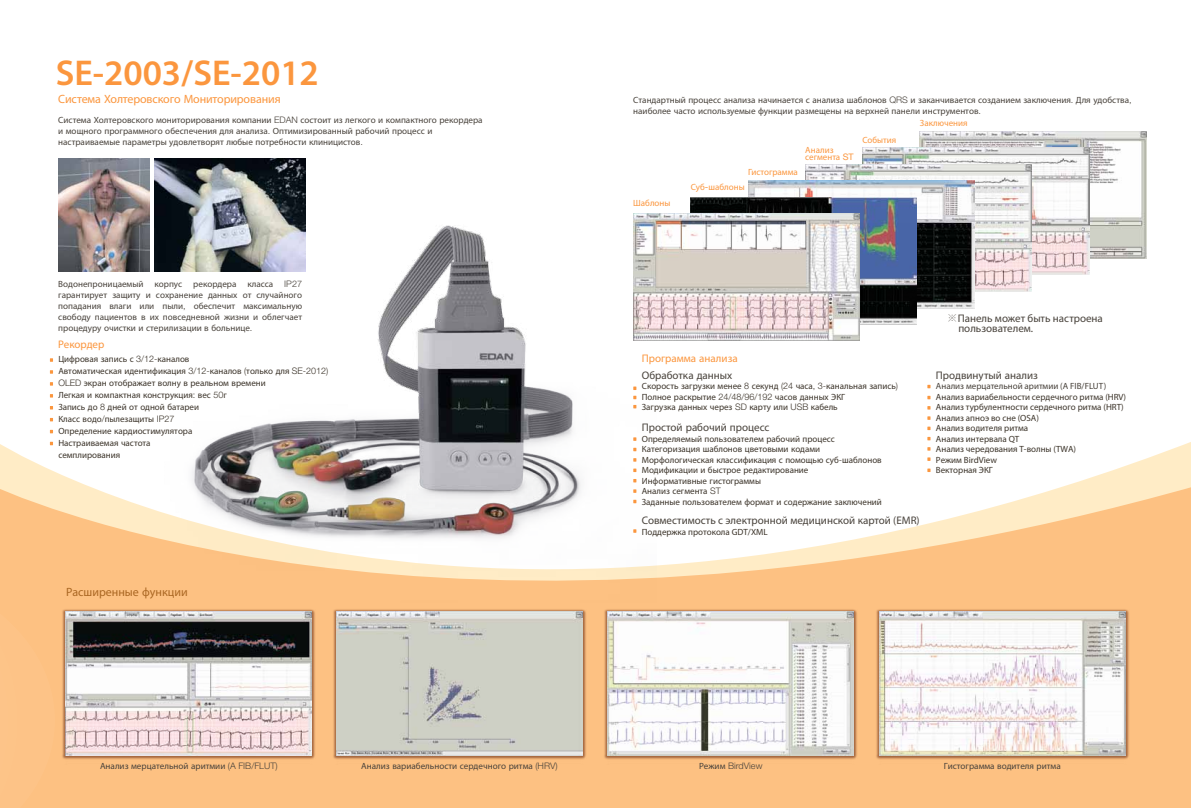
<style>
.page{position:relative;width:1191px;height:808px;background:#fff}
.page>*{position:absolute;margin:0;border:0;box-sizing:border-box;transform-origin:0 0}
.t1{font:600 36px "Myriad Pro";color:#fb963e}
.t2{font:12px "Myriad Pro";letter-spacing:-.01em;color:#fb963e}
.t3{font:12px "Myriad Pro";color:#aa6723}
.t4{font:11px/10px "Myriad Pro";color:#48423b}
.t5{font:11px "Myriad Pro";color:#fb963e}
.t6{font:9px/10.5px "Myriad Pro";color:#3c342a}
.t7{font:9px/11px "Myriad Pro";color:#48423b}
.t8{font:9px/7px "Myriad Pro";color:#fb963e}
.t9{font:300 9px "Helvetica Neue LT Pro";color:#48423b}
.s1{font-family:"Helvetica Neue LT Pro";font-weight:300}
.s2{font-family:"Helvetica Neue LT Pro"}
.s3{font-family:"Adobe Song Std";font-weight:300}
.s4{font-family:"Myriad Pro";font-weight:400}
</style>
<div class="page">
<img style="left:135px;top:214px;width:502px;height:224px">
<svg style="left:0;top:438px;width:1191px;height:47px"></svg>
<svg style="left:0;top:485px;width:1191px;height:323px"></svg>
<div style="left:0;top:561px;width:55px;height:247px;background:#fdc387"></div>
<img style="left:58px;top:159px;width:92px;height:112px">
<svg style="left:633px;top:386px;width:3px;height:4px"></svg>
<svg style="left:633px;top:437px;width:3px;height:4px"></svg>
<svg style="left:633px;top:458px;width:3px;height:4px"></svg>
<svg style="left:633px;top:489px;width:3px;height:4px"></svg>
<svg style="left:927px;top:468px;width:3px;height:4px"></svg>
<svg style="left:927px;top:406px;width:3px;height:4px"></svg>
<svg style="left:927px;top:416px;width:3px;height:4px"></svg>
<svg style="left:927px;top:447px;width:3px;height:4px"></svg>
<svg style="left:927px;top:457px;width:3px;height:4px"></svg>
<svg style="left:633px;top:529px;width:3px;height:4px"></svg>
<svg style="left:50px;top:358px;width:3px;height:4px"></svg>
<svg style="left:50px;top:382px;width:3px;height:4px"></svg>
<svg style="left:50px;top:370px;width:3px;height:4px"></svg>
<img style="left:350px;top:574px;width:220px;height:220px">
<img style="left:570px;top:574px;width:271px;height:220px">
<img style="left:841px;top:574px;width:322px;height:220px">
<img style="left:28px;top:574px;width:322px;height:220px">
<img style="left:66px;top:612px;width:246px;height:144px">
<img style="left:607px;top:612px;width:247px;height:144px">
<img style="left:879px;top:612px;width:246px;height:144px">
<img style="left:336px;top:612px;width:246px;height:144px">
<img style="left:154px;top:159px;width:151px;height:113px">
<img style="left:920px;top:131px;width:226px;height:127px">
<img style="left:862px;top:147px;width:227px;height:127px">
<img style="left:805px;top:164px;width:226px;height:127px">
<img style="left:748px;top:181px;width:226px;height:127px">
<img style="left:691px;top:197px;width:226px;height:128px">
<img style="left:633px;top:213px;width:227px;height:128px">
<h1 class="t1" style="left:56px;top:50px;width:265px">SE-2003/SE-2012</h1>
<h2 class="t2" style="left:58px;top:91px;width:224px">Система Холтеровского Мониторирования</h2>
<p class="t7" style="left:58px;top:114px;width:426px">Система Холтеровского мониторирования компании <span class="s1">EDAN</span> состоит из легкого и компактного рекордера и мощного программного обеспечения для анализа<span class="s1">.</span> Оптимизированный рабочий процесс и настраиваемые параметры удовлетворят любые потребности клиницистов<span class="s1">.</span></p>
<p class="t7" style="left:58px;top:278px;width:245px;text-align:justify">Водонепроницаемый корпус рекордера класса <span class="s1">IP27 </span>гарантирует защиту и сохранение данных от случайного попадания влаги или пыли<span class="s1">,</span> обеспечит максимальную свободу пациентов в их повседневной жизни и облегчает процедуру очистки и стерилизации в больнице<span class="s1">.</span></p>
<p class="t5" style="left:58px;top:337px;width:48px">Рекордер</p>
<p class="t6" style="left:58px;top:353px;width:272px;line-height:12px">Цифровая запись с <span class="s1">3/12-</span>каналов<br>Автоматическая идентификация <span class="s1">3/12-</span>каналов <span class="s1">(</span>только для <span class="s1">SE-2012)<br>OLED</span> экран отображает волну в реальном времени<br>Легкая и компактная конструкция<span class="s1">:</span> вес <span class="s1">50</span>г<br>Запись до <span class="s1">8</span> дней от одной батареи<br>Класс водо<span class="s1">/</span>пылезащиты <span class="s1">IP27<br></span>Определение кардиостимулятора<br>Настраиваемая частота<br>семплирования</p>
<h2 class="t3" style="left:66px;top:584px;width:123px">Расширенные функции</h2>
<p class="t7" style="left:633px;top:94px;width:500px">Стандартный процесс анализа начинается с анализа шаблонов <span class="s1">QRS</span> и заканчивается созданием заключения<span class="s1">.</span> Для удобства<span class="s1">, </span>наиболее часто используемые функции размещены на верхней панели инструментов<span class="s1">.</span></p>
<p class="t8" style="left:633px;top:199px;width:39px">Шаблоны</p>
<p class="t8" style="left:748px;top:168px;width:51px">Гистограмма</p>
<p class="t8" style="left:691px;top:184px;width:55px">Суб<span class="s2">-</span>шаблоны</p>
<p class="t8" style="left:805px;top:146px;width:50px">Анализ сегмента <span class="s2">ST</span></p>
<p class="t8" style="left:862px;top:136px;width:35px">События</p>
<p class="t8" style="left:920px;top:119px;width:49px">Заключения</p>
<p class="t5" style="left:642px;top:352px;width:97px">Программа анализа</p>
<p class="t4" style="left:642px;top:370px;width:92px">Обработка данных</p>
<p class="t6" style="left:642px;top:381px;width:258px">Скорость загрузки менее <span class="s1">8</span> секунд <span class="s1">(24</span> часа<span class="s1">, 3-</span>канальная запись<span class="s1">)<br></span>Полное раскрытие <span class="s1">24/48/96/192</span> часов данных ЭКГ<br>Загрузка данных через <span class="s1">SD</span> карту или <span class="s1">USB</span> кабель</p>
<p class="t4" style="left:642px;top:422px;width:129px">Простой рабочий процесс</p>
<p class="t6" style="left:642px;top:433px;width:241px">Определяемый пользователем рабочий процесс Категоризация шаблонов цветовыми кодами Морфологическая классификация с помощью суб<span class="s1">-</span>шаблонов Модификации и быстрое редактирование<br>Информативные гистограммы<br>Анализ сегмента <span class="s1">ST<br></span>Заданные пользователем формат и содержание заключений</p>
<p class="t4" style="left:958px;top:313px;width:146px;text-indent:-12px"><span class="s3">※</span>Панель может быть настроена пользователем.</p>
<p class="t4" style="left:936px;top:370px;width:104px">Продвинутый анализ</p>
<p class="t7" style="left:936px;top:380px;width:172px">Анализ мерцательной аритмии (A FIB/FLUT)</p>
<p class="t6" style="left:936px;top:391px;width:192px">Анализ вариабельности сердечного ритма (HRV)<br>Анализ турбулентности сердечного ритма (HRT)<br>Анализ апноэ во сне (OSA)<br>Анализ водителя ритма<br>Анализ интервала QT<br>Анализ чередования T-волны (TWA)<br>Режим BirdView<br>Векторная ЭКГ</p>
<p class="t4" style="left:642px;top:515px;width:279px">Совместимость с электронной медицинской картой (EMR)</p>
<p class="t6" style="left:642px;top:526px;width:127px">Поддержка протокола GDT/XML</p>
<p class="t7" style="left:100px;top:760px;width:179px">Анализ мерцательной аритмии <span class="s1">(A FIB/FLUT)</span></p>
<p class="t7" style="left:361px;top:760px;width:198px">Анализ вариабельности сердечного ритма <span class="s1">(HRV)</span></p>
<p class="t9" style="left:699px;top:760px;width:65px"><span class="s4">Режим</span> BirdView</p>
<p class="t7" style="left:943px;top:760px;width:119px">Гистограмма водителя ритма</p>
</div>
